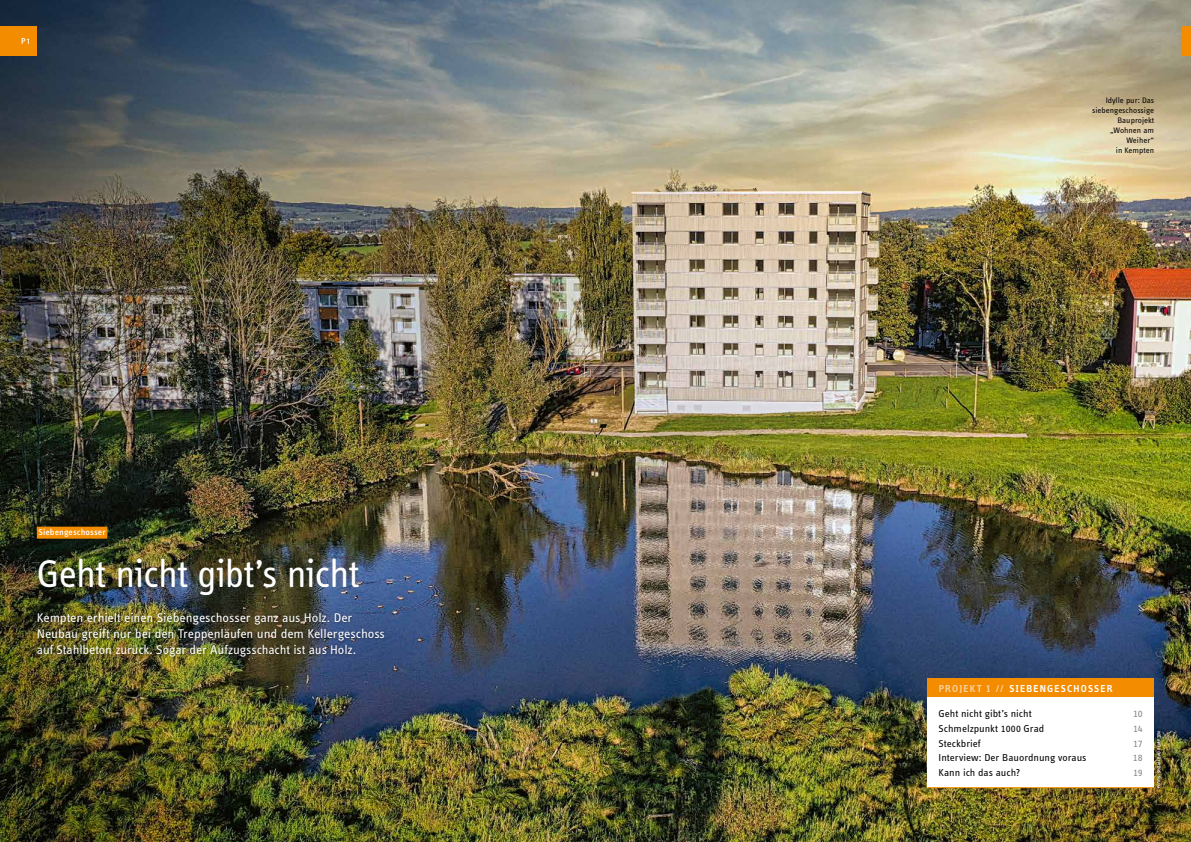
<style>
.page{position:relative;width:1191px;height:842px;background:#fff}
.page>*{position:absolute;margin:0;border:0;box-sizing:border-box;transform-origin:0 0}
.t1{font:40px "Info OT Disp";letter-spacing:-.015em;color:#fff}
.t2{font:13px/16px "Info OT Text";letter-spacing:-.01em;color:#fff;scale:1.05 1}
.t3{font:10.4px "Info OT Text";color:#000;scale:1.05 1}
.t4{font:600 10.4px "Info OT Disp";letter-spacing:.11em;color:#fff;scale:1.05 1}
.t5{font:10.4px "Info OT Text";color:#878988;scale:1.05 1}
.t6{font:500 9px "Info OT Text";letter-spacing:.01em;color:#fff;scale:1.05 1}
.t7{font:500 9px "Info OT Text";letter-spacing:.01em;color:#fff}
.t8{font:8.2px/10px "Info OT Text";color:#000;text-align:right;scale:1.05 1}
.t9{font:500 4.5px "Info OT Text";letter-spacing:.03em;color:#fff;scale:1.05 1}
.s1{color:#fcd19e}
</style>
<div class="page">
<img style="left:0;top:0;width:1191px;height:842px">
<div style="left:927px;top:678px;width:227px;height:19px;background:#f48c00"></div>
<div style="left:927px;top:697px;width:227px;height:91px;background:#fff"></div>
<hr style="left:927px;top:787px;width:227px;height:1px;background:#f48c00">
<div style="left:37px;top:527px;width:70px;height:12px;background:#f48c00"></div>
<div style="left:34px;top:610px;width:353px;height:50px;background:#000;opacity:.5"></div>
<div style="left:1181px;top:26px;width:10px;height:30px;background:#f48c00"></div>
<div style="left:0;top:26px;width:37px;height:30px;background:#f48c00"></div>
<div style="left:1154px;top:728px;width:9px;height:63px;background:#000;opacity:.75"></div>
<p class="t7" style="left:21px;top:35px;width:10px">P1</p>
<p class="t6" style="left:39px;top:527px;width:65px">Siebengeschosser</p>
<h1 class="t1" style="left:37px;top:549px;width:324px">Geht nicht gibt’s nicht</h1>
<p class="t2" style="left:37px;top:610px;width:333px">Kempten erhielt einen Siebengeschosser ganz aus Holz. Der<br>Neubau greift nur bei den Treppenläufen und dem Kellergeschoss auf Stahlbeton zurück. Sogar der Aufzugsschacht ist aus Holz.</p>
<p class="t8" style="left:1092px;top:95px;width:61px">Idylle pur: Das siebengeschossige<br>Bauprojekt „Wohnen am<br>Weiher“<br>in Kempten</p>
<p class="t4" style="left:938px;top:682px;width:167px"><span class="s1">PROJEKT 1 //</span> SIEBENGESCHOSSER</p>
<p class="t3" style="left:938px;top:707px;width:90px">Geht nicht gibt’s nicht</p>
<p class="t5" style="left:1133px;top:707px;width:11px">10</p>
<p class="t3" style="left:938px;top:722px;width:102px">Schmelzpunkt 1000 Grad</p>
<p class="t5" style="left:1133px;top:722px;width:11px">14</p>
<p class="t3" style="left:938px;top:737px;width:42px">Steckbrief</p>
<p class="t5" style="left:1133px;top:737px;width:11px">17</p>
<p class="t3" style="left:938px;top:751px;width:142px">Interview: Der Bauordnung voraus</p>
<p class="t5" style="left:1133px;top:751px;width:11px">18</p>
<p class="t3" style="left:938px;top:766px;width:79px">Kann ich das auch?</p>
<p class="t5" style="left:1133px;top:766px;width:11px">19</p>
<p class="t9" style="left:1156px;top:788px;width:56px;rotate:-90deg">FOTOS: SOZIALBAU KEMPTEN</p>
</div>
